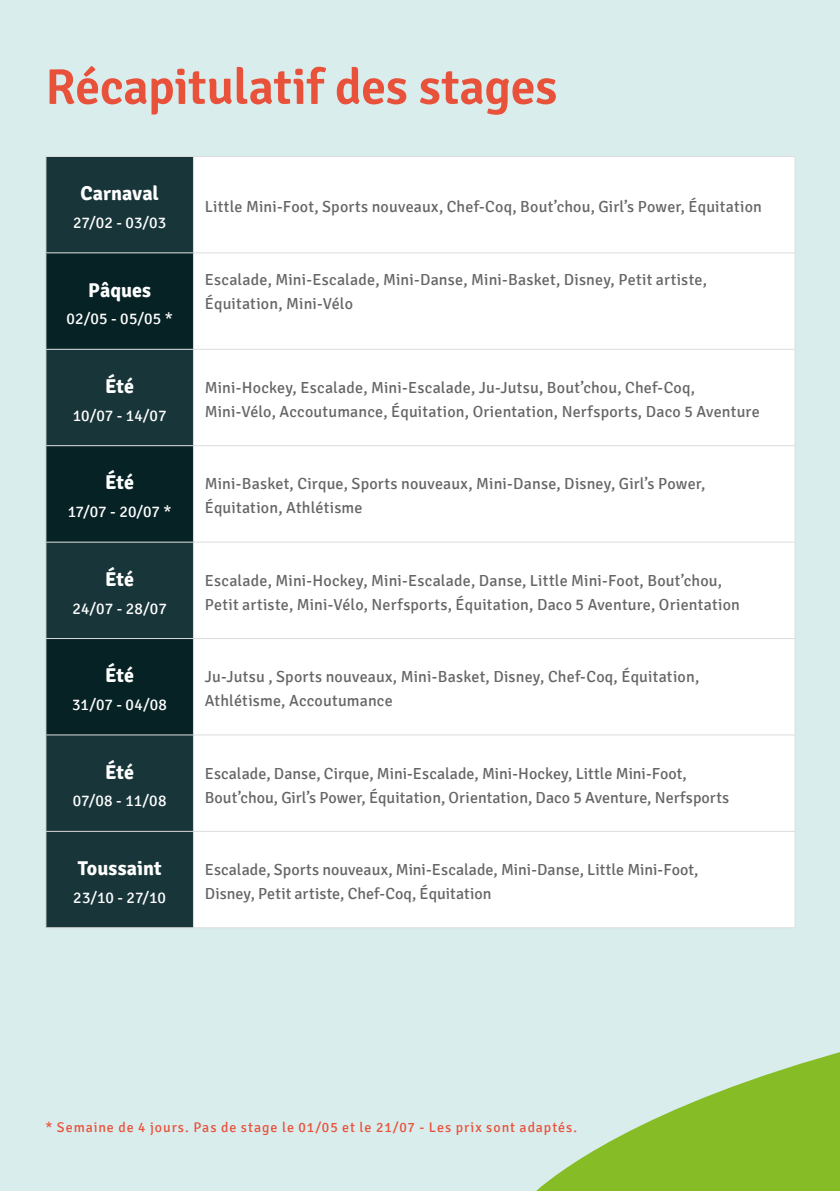
<style>
.page{position:relative;width:840px;height:1191px;background:#fff}
.page>*{position:absolute;margin:0;border:0;box-sizing:border-box;transform-origin:0 0}
.t1{font:600 50px "Signika";letter-spacing:-.005em;color:#e8523b}
.t2{font:700 20px "Signika";color:#fff}
.t3{font:16px/24px "Signika";letter-spacing:.01em;color:#656565}
.t4{font:16px "Signika";color:#fff}
.t5{font:14px "Signika";letter-spacing:.065em;color:#e8523b}
</style>
<div class="page">
<div style="left:0;top:0;width:839px;height:1191px;background:#daeded"></div>
<svg style="left:536px;top:1052px;width:303px;height:139px;fill:#86bc25"></svg>
<div style="left:46px;top:157px;width:147px;height:770px;background:#183539"></div>
<div style="left:194px;top:157px;width:600px;height:770px;background:#fff"></div>
<svg style="left:46px;top:253px;width:147px;height:481px;background:#0e2a2e"></svg>
<hr style="left:193px;top:156px;width:602px;height:1px;background:#dcdcdc">
<hr style="left:193px;top:157px;width:1px;height:95px;background:#dcdcdc">
<hr style="left:794px;top:157px;width:1px;height:95px;background:#dcdcdc">
<hr style="left:193px;top:252px;width:602px;height:1px;background:#dcdcdc">
<hr style="left:193px;top:253px;width:1px;height:96px;background:#dcdcdc">
<hr style="left:794px;top:253px;width:1px;height:96px;background:#dcdcdc">
<hr style="left:193px;top:349px;width:602px;height:1px;background:#dcdcdc">
<hr style="left:193px;top:350px;width:1px;height:95px;background:#dcdcdc">
<hr style="left:794px;top:350px;width:1px;height:95px;background:#dcdcdc">
<hr style="left:193px;top:445px;width:602px;height:1px;background:#dcdcdc">
<hr style="left:193px;top:446px;width:1px;height:95px;background:#dcdcdc">
<hr style="left:794px;top:446px;width:1px;height:95px;background:#dcdcdc">
<hr style="left:193px;top:541px;width:602px;height:1px;background:#dcdcdc">
<hr style="left:193px;top:542px;width:1px;height:96px;background:#dcdcdc">
<hr style="left:794px;top:542px;width:1px;height:96px;background:#dcdcdc">
<hr style="left:193px;top:638px;width:602px;height:1px;background:#dcdcdc">
<hr style="left:193px;top:639px;width:1px;height:95px;background:#dcdcdc">
<hr style="left:794px;top:639px;width:1px;height:95px;background:#dcdcdc">
<hr style="left:193px;top:734px;width:602px;height:1px;background:#dcdcdc">
<hr style="left:193px;top:735px;width:1px;height:96px;background:#dcdcdc">
<hr style="left:794px;top:735px;width:1px;height:96px;background:#dcdcdc">
<hr style="left:193px;top:831px;width:602px;height:1px;background:#dcdcdc">
<hr style="left:193px;top:832px;width:1px;height:95px;background:#dcdcdc">
<hr style="left:794px;top:832px;width:1px;height:95px;background:#dcdcdc">
<hr style="left:193px;top:927px;width:602px;height:1px;background:#dcdcdc">
<hr style="left:45px;top:156px;width:148px;height:1px;background:#dcdcdc">
<hr style="left:45px;top:157px;width:1px;height:95px;background:#dcdcdc">
<hr style="left:45px;top:252px;width:148px;height:1px;background:#dcdcdc">
<hr style="left:45px;top:253px;width:1px;height:96px;background:#dcdcdc">
<hr style="left:45px;top:349px;width:148px;height:1px;background:#dcdcdc">
<hr style="left:45px;top:350px;width:1px;height:95px;background:#dcdcdc">
<hr style="left:45px;top:445px;width:148px;height:1px;background:#dcdcdc">
<hr style="left:45px;top:446px;width:1px;height:95px;background:#dcdcdc">
<hr style="left:45px;top:541px;width:148px;height:1px;background:#dcdcdc">
<hr style="left:45px;top:542px;width:1px;height:96px;background:#dcdcdc">
<hr style="left:45px;top:638px;width:148px;height:1px;background:#dcdcdc">
<hr style="left:45px;top:639px;width:1px;height:95px;background:#dcdcdc">
<hr style="left:45px;top:734px;width:148px;height:1px;background:#dcdcdc">
<hr style="left:45px;top:735px;width:1px;height:96px;background:#dcdcdc">
<hr style="left:45px;top:831px;width:148px;height:1px;background:#dcdcdc">
<hr style="left:45px;top:832px;width:1px;height:95px;background:#dcdcdc">
<hr style="left:45px;top:927px;width:148px;height:1px;background:#dcdcdc">
<h1 class="t1" style="left:45px;top:58px;width:513px">Récapitulatif des stages</h1>
<p class="t2" style="left:80px;top:181px;width:80px">Carnaval</p>
<p class="t4" style="left:73px;top:213px;width:94px">27/02 - 03/03</p>
<p class="t2" style="left:88px;top:278px;width:64px">Pâques</p>
<p class="t4" style="left:66px;top:310px;width:108px">02/05 - 05/05 *</p>
<p class="t2" style="left:105px;top:374px;width:30px">Été</p>
<p class="t4" style="left:73px;top:406px;width:95px">10/07 - 14/07</p>
<p class="t2" style="left:105px;top:471px;width:30px">Été</p>
<p class="t4" style="left:68px;top:503px;width:105px">17/07 - 20/07 *</p>
<p class="t2" style="left:105px;top:567px;width:30px">Été</p>
<p class="t4" style="left:72px;top:599px;width:96px">24/07 - 28/07</p>
<p class="t2" style="left:105px;top:663px;width:30px">Été</p>
<p class="t4" style="left:72px;top:695px;width:96px">31/07 - 04/08</p>
<p class="t2" style="left:105px;top:760px;width:30px">Été</p>
<p class="t4" style="left:73px;top:792px;width:95px">07/08 - 11/08</p>
<p class="t2" style="left:78px;top:856px;width:85px">Toussaint</p>
<p class="t4" style="left:73px;top:888px;width:94px">23/10 - 27/10</p>
<p class="t3" style="left:205px;top:195px;width:558px">Little Mini-Foot, Sports nouveaux, Chef-Coq, Bout’chou, Girl’s Power, Équitation</p>
<p class="t3" style="left:205px;top:267px;width:503px">Escalade, Mini-Escalade, Mini-Danse, Mini-Basket, Disney, Petit artiste,<br>Équitation, Mini-Vélo</p>
<p class="t3" style="left:205px;top:376px;width:556px">Mini-Hockey, Escalade, Mini-Escalade, Ju-Jutsu, Bout’chou, Chef-Coq,<br>Mini-Vélo, Accoutumance, Équitation, Orientation, Nerfsports, Daco 5 Aventure</p>
<p class="t3" style="left:205px;top:472px;width:502px">Mini-Basket, Cirque, Sports nouveaux, Mini-Danse, Disney, Girl’s Power,<br>Équitation, Athlétisme</p>
<p class="t3" style="left:205px;top:569px;width:536px">Escalade, Mini-Hockey, Mini-Escalade, Danse, Little Mini-Foot, Bout’chou,<br>Petit artiste, Mini-Vélo, Nerfsports, Équitation, Daco 5 Aventure, Orientation</p>
<p class="t3" style="left:205px;top:665px;width:496px">Ju-Jutsu , Sports nouveaux, Mini-Basket, Disney, Chef-Coq, Équitation,<br>Athlétisme, Accoutumance</p>
<p class="t3" style="left:205px;top:761px;width:525px">Escalade, Danse, Cirque, Mini-Escalade, Mini-Hockey, Little Mini-Foot,<br>Bout’chou, Girl’s Power, Équitation, Orientation, Daco 5 Aventure, Nerfsports</p>
<p class="t3" style="left:205px;top:858px;width:495px">Escalade, Sports nouveaux, Mini-Escalade, Mini-Danse, Little Mini-Foot,<br>Disney, Petit artiste, Chef-Coq, Équitation</p>
<p class="t5" style="left:45px;top:1119px;width:533px">* Semaine de 4 jours. Pas de stage le 01/05 et le 21/07 - Les prix sont adaptés.</p>
</div>
